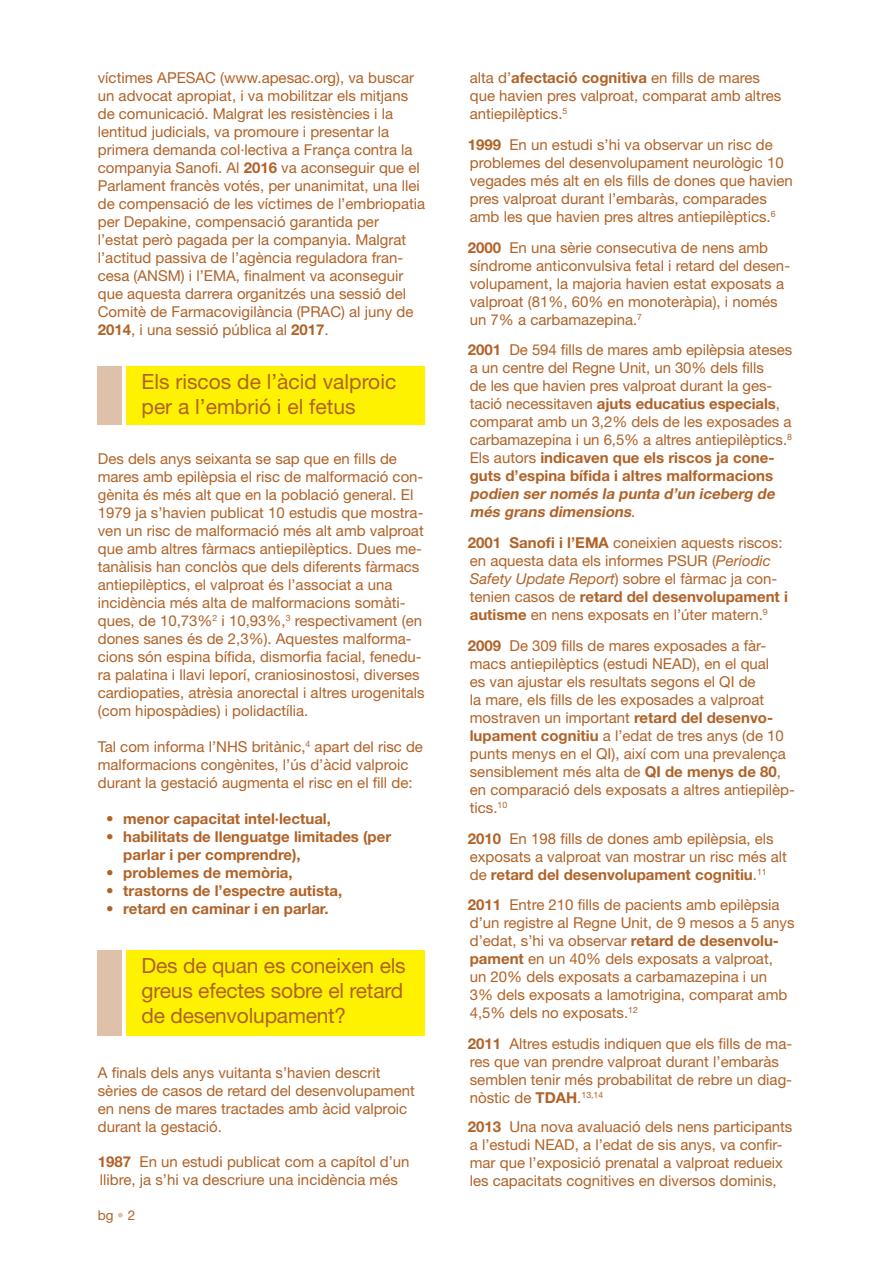
<style>
.page{position:relative;width:893px;height:1263px;background:#fff}
.page>*{position:absolute;margin:0;border:0;box-sizing:border-box;transform-origin:0 0}
.t1{font:21px/25.2px "Helvetica Neue LT Std";letter-spacing:-.01em;color:#b06227}
.t2{font:15px/18px "Helvetica Neue LT Std";color:#b06227}
.t3{font:700 15px/18px "Helvetica Neue LT Std";color:#b06227}
.t4{font:italic 700 15px/18px "Helvetica Neue LT Std";color:#b06227}
.t5{font:13.5px "Helvetica Neue LT Std";color:#b06227}
.s1{font-weight:700}
.s2{color:#dfc0a9}
.s3{font-weight:400;font-style:normal}
.s4{font-style:italic}
</style>
<div class="page">
<div style="left:98px;top:366px;width:24px;height:58px;background:#dfc0a9"></div>
<div style="left:126px;top:366px;width:299px;height:58px;background:#fff200"></div>
<div style="left:98px;top:950px;width:24px;height:86px;background:#dfc0a9"></div>
<div style="left:126px;top:950px;width:299px;height:86px;background:#fff200"></div>
<p class="t2" style="left:98px;top:68px;width:329px">víctimes APESAC (www.apesac.org), va buscar un advocat apropiat, i va mobilitzar els mitjans de comunicació. Malgrat les resistències i la lentitud judicials, va promoure i presentar la primera demanda col·lectiva a França contra la companyia Sanofi. Al <span class="s1">2016</span> va aconseguir que el Parlament francès votés, per unanimitat, una llei de compensació de les víctimes de l’embriopatia per Depakine, compensació garantida per<br>l’estat però pagada per la companyia. Malgrat l’actitud passiva de l’agència reguladora fran&shy;cesa (ANSM) i l’EMA, finalment va aconseguir que aquesta darrera organitzés una sessió del Comitè de Farmacovigilància (PRAC) al juny de <span class="s1">2014</span>, i una sessió pública al <span class="s1">2017</span>.</p>
<h1 class="t1" style="left:142px;top:369px;width:256px">Els riscos de l’àcid valproic per a l’embrió i el fetus</h1>
<p class="t2" style="left:98px;top:450px;width:328px">Des dels anys seixanta se sap que en fills de mares amb epilèpsia el risc de malformació con&shy;gènita és més alt que en la població general. El 1979 ja s’havien publicat 10 estudis que mostra&shy;ven un risc de malformació més alt amb valproat que amb altres fàrmacs antiepilèptics. Dues me&shy;tanàlisis han conclòs que dels diferents fàrmacs antiepilèptics, el valproat és l’associat a una incidència més alta de malformacions somàti&shy;ques, de 10,73%<sup>2</sup> i 10,93%,<sup>3</sup> respectivament (en dones sanes és de 2,3%). Aquestes malforma&shy;cions són espina bífida, dismorfia facial, fenedu&shy;ra palatina i llavi leporí, craniosinostosi, diverses cardiopaties, atrèsia anorectal i altres urogenitals (com hipospàdies) i polidactília.</p>
<p class="t2" style="left:98px;top:738px;width:327px">Tal com informa l’NHS britànic,<sup>4</sup> apart del risc de malformacions congènites, l’ús d’àcid valproic durant la gestació augmenta el risc en el fill de:</p>
<p class="t3" style="left:106px;top:810px;width:226px">• menor capacitat intel·lectual,</p>
<p class="t3" style="left:123px;top:828px;width:269px;text-indent:-17px">• habilitats de llenguatge limitades (per parlar i per comprendre),</p>
<p class="t3" style="left:106px;top:864px;width:188px">• problemes de memòria,</p>
<p class="t3" style="left:106px;top:882px;width:237px">• trastorns de l’espectre autista,</p>
<p class="t3" style="left:106px;top:900px;width:224px">• retard en caminar i en parlar.</p>
<h1 class="t1" style="left:142px;top:952px;width:266px;text-align:justify">Des de quan es coneixen els greus efectes sobre el retard de desenvolupament?</h1>
<p class="t2" style="left:98px;top:1064px;width:319px">A finals dels anys vuitanta s’havien descrit sèries de casos de retard del desenvolupament en nens de mares tractades amb àcid valproic durant la gestació.</p>
<p class="t2" style="left:98px;top:1153px;width:313px"><span class="s1">1987</span> En un estudi publicat com a capítol d’un llibre, ja s’hi va descriure una incidència més</p>
<p class="t5" style="left:98px;top:1207px;width:39px">bg <span class="s2">•</span> 2</p>
<p class="t2" style="left:470px;top:68px;width:313px">alta d’<span class="s1">afectació cognitiva</span> en fills de mares que havien pres valproat, comparat amb altres antiepilèptics.<sup>5</sup></p>
<p class="t2" style="left:468px;top:135px;width:327px"><span class="s1">1999</span> En un estudi s’hi va observar un risc de problemes del desenvolupament neurològic 10 vegades més alt en els fills de dones que havien pres valproat durant l’embaràs, comparades amb les que havien pres altres antiepilèptics.<sup>6</sup></p>
<p class="t2" style="left:468px;top:238px;width:324px"><span class="s1">2000</span> En una sèrie consecutiva de nens amb síndrome anticonvulsiva fetal i retard del desen&shy;volupament, la majoria havien estat exposats a valproat (81%, 60% en monoteràpia), i només un 7% a carbamazepina.<sup>7</sup></p>
<p class="t2" style="left:468px;top:341px;width:326px"><span class="s1">2001</span> De 594 fills de mares amb epilèpsia ateses a un centre del Regne Unit, un 30% dels fills<br>de les que havien pres valproat durant la ges&shy;tació necessitaven <span class="s1">ajuts educatius especials</span>, comparat amb un 3,2% dels de les exposades a carbamazepina i un 6,5% a altres antiepilèptics.<sup>8<br></sup>Els autors <span class="s1">indicaven que els riscos ja cone&shy;guts d’espina bífida i altres malformacions</span></p>
<p class="t4" style="left:470px;top:485px;width:310px">podien ser només la punta d’un iceberg de més grans dimensions<span class="s3">.</span></p>
<p class="t2" style="left:468px;top:533px;width:322px"><span class="s1">2001 Sanofi i l’EMA</span> coneixien aquests riscos: en aquesta data els informes PSUR (<span class="s4">Periodic Safety Update Report</span>) sobre el fàrmac ja con&shy;tenien casos de <span class="s1">retard del desenvolupament i autisme</span> en nens exposats en l’úter matern.<sup>9</sup></p>
<p class="t2" style="left:468px;top:636px;width:329px"><span class="s1">2009</span> De 309 fills de mares exposades a fàr&shy;macs antiepilèptics (estudi NEAD), en el qual<br>es van ajustar els resultats segons el QI de<br>la mare, els fills de les exposades a valproat mostraven un important <span class="s1">retard del desenvo&shy;lupament cognitiu</span> a l’edat de tres anys (de 10 punts menys en el QI), així com una prevalença sensiblement més alta de <span class="s1">QI de menys de 80</span>, en comparació dels exposats a altres antiepilèp&shy;tics.<sup>10</sup></p>
<p class="t2" style="left:468px;top:829px;width:321px"><span class="s1">2010</span> En 198 fills de dones amb epilèpsia, els exposats a valproat van mostrar un risc més alt de <span class="s1">retard del desenvolupament cognitiu</span>.<sup>11</sup></p>
<p class="t2" style="left:468px;top:896px;width:328px"><span class="s1">2011</span> Entre 210 fills de pacients amb epilèpsia d’un registre al Regne Unit, de 9 mesos a 5 anys d’edat, s’hi va observar <span class="s1">retard de desenvolu&shy;pament</span> en un 40% dels exposats a valproat,<br>un 20% dels exposats a carbamazepina i un<br>3% dels exposats a lamotrigina, comparat amb 4,5% dels no exposats.<sup>12</sup></p>
<p class="t2" style="left:468px;top:1035px;width:326px"><span class="s1">2011</span> Altres estudis indiquen que els fills de ma&shy;res que van prendre valproat durant l’embaràs semblen tenir més probabilitat de rebre un diag&shy;nòstic de <span class="s1">TDAH</span>.<sup>13,14</sup></p>
<p class="t2" style="left:468px;top:1117px;width:326px"><span class="s1">2013</span> Una nova avaluació dels nens participants a l’estudi NEAD, a l’edat de sis anys, va confir&shy;mar que l’exposició prenatal a valproat redueix les capacitats cognitives en diversos dominis,</p>
</div>
